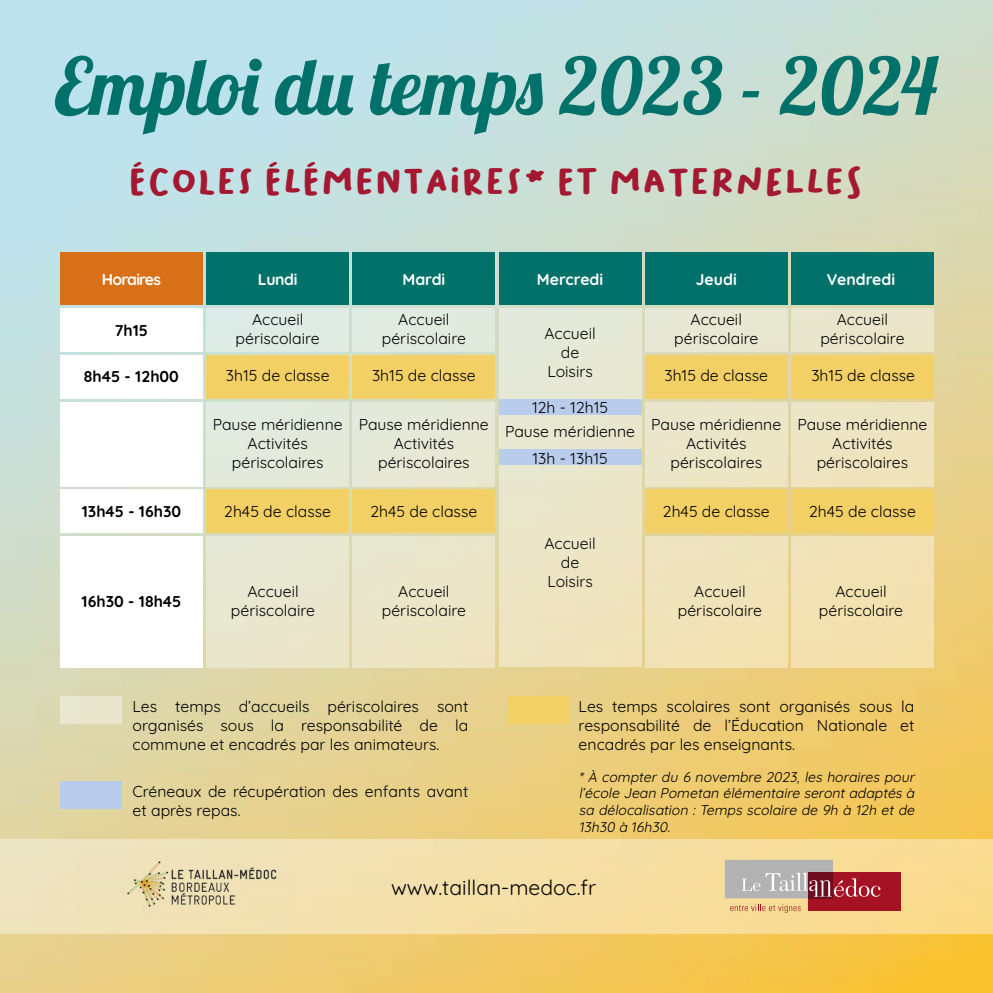
<style>
.page{position:relative;width:993px;height:993px;background:#fff}
.page>*{position:absolute;margin:0;border:0;box-sizing:border-box;transform-origin:0 0}
.t1{font:78.75px "Lobster 1.4";color:#02716a}
.t2{font:36.75px "Bakso Sapi";letter-spacing:.015em;color:#a41931}
.t3{font:300 21px "Quicksand";color:#000}
.t4{font:300 15.75px/18.9px "Quicksand";color:#000;text-align:center}
.t5{font:300 15.75px "Quicksand";color:#fff}
.t6{font:300 15.75px "Quicksand";letter-spacing:-.05em;color:#fff}
.t7{font:italic 300 14px/16.8px "Quicksand";color:#000;text-align:justify}
</style>
<div class="page">
<img style="left:0;top:0;width:992px;height:992px">
<div style="left:0;top:838px;width:992px;height:95px;background:linear-gradient(to right,#eee5c4,#fad98c)"></div>
<div style="left:60px;top:252px;width:143px;height:53px;background:#d77017"></div>
<div style="left:352px;top:252px;width:143px;height:53px;background:#02716a"></div>
<div style="left:644px;top:252px;width:143px;height:53px;background:#02716a"></div>
<div style="left:206px;top:252px;width:143px;height:53px;background:#02716a"></div>
<div style="left:498px;top:252px;width:143px;height:53px;background:#02716a"></div>
<div style="left:790px;top:252px;width:143px;height:53px;background:#02716a"></div>
<div style="left:60px;top:308px;width:143px;height:44px;background:#fff"></div>
<div style="left:60px;top:355px;width:143px;height:44px;background:#fff"></div>
<div style="left:60px;top:489px;width:143px;height:44px;background:#fff"></div>
<div style="left:60px;top:535px;width:143px;height:132px;background:#fff"></div>
<div style="left:352px;top:308px;width:143px;height:44px;background:#e2ebe0"></div>
<div style="left:352px;top:355px;width:143px;height:44px;background:#f3d065"></div>
<div style="left:352px;top:489px;width:143px;height:44px;background:#f3d065"></div>
<div style="left:644px;top:308px;width:143px;height:44px;background:#e8e8d3"></div>
<div style="left:644px;top:355px;width:143px;height:44px;background:#f3d065"></div>
<div style="left:644px;top:489px;width:143px;height:44px;background:#f3d065"></div>
<div style="left:206px;top:308px;width:143px;height:44px;background:#deebe5"></div>
<div style="left:206px;top:355px;width:143px;height:44px;background:#f3d065"></div>
<div style="left:206px;top:489px;width:143px;height:44px;background:#f3d065"></div>
<div style="left:498px;top:308px;width:143px;height:359px;background:linear-gradient(to bottom,#e3e9dc,#f0e3bb)"></div>
<div style="left:790px;top:308px;width:143px;height:44px;background:#eae6cc"></div>
<div style="left:790px;top:355px;width:143px;height:44px;background:#f3d065"></div>
<div style="left:790px;top:489px;width:143px;height:44px;background:#f3d065"></div>
<div style="left:60px;top:401px;width:143px;height:85px;background:#fff"></div>
<div style="left:352px;top:401px;width:143px;height:85px;background:#e6e8d7"></div>
<div style="left:352px;top:535px;width:143px;height:132px;background:#ebe6c8"></div>
<div style="left:644px;top:401px;width:143px;height:85px;background:#ebe6c8"></div>
<div style="left:644px;top:535px;width:143px;height:132px;background:#f0e3b9"></div>
<div style="left:206px;top:401px;width:143px;height:85px;background:#e3e9dd"></div>
<div style="left:206px;top:535px;width:143px;height:132px;background:#e8e7cf"></div>
<div style="left:790px;top:401px;width:143px;height:85px;background:#eee4c1"></div>
<div style="left:790px;top:535px;width:143px;height:132px;background:#f2e1b1"></div>
<div style="left:60px;top:696px;width:62px;height:27px;background:#e9e6ce"></div>
<div style="left:508px;top:696px;width:61px;height:27px;background:#f3d065"></div>
<div style="left:807px;top:871px;width:93px;height:39px;background:#a41223"></div>
<svg style="left:724px;top:859px;width:156px;height:53px"></svg>
<img style="left:78px;top:852px;width:217px;height:72px">
<div style="left:498px;top:399px;width:143px;height:15px;background:#bacceb"></div>
<div style="left:498px;top:449px;width:143px;height:16px;background:#bacceb"></div>
<div style="left:60px;top:780px;width:62px;height:27px;background:#bacceb"></div>
<h1 class="t1" style="left:54px;top:36px;width:884px">Emploi du temps 2023 - 2024</h1>
<h2 class="t2" style="left:129px;top:160px;width:249px">ÉCOLES ÉLÉMENT</h2>
<h2 class="t2" style="left:424px;top:160px;width:440px">AIRES* ET MATERNELLES</h2>
<p class="t5" style="left:258px;top:267px;width:41px">Lundi</p>
<p class="t5" style="left:402px;top:267px;width:44px">Mardi</p>
<p class="t5" style="left:536px;top:267px;width:68px">Mercredi</p>
<p class="t5" style="left:695px;top:267px;width:42px">Jeudi</p>
<p class="t5" style="left:826px;top:267px;width:70px">Vendredi</p>
<p class="t6" style="left:102px;top:267px;width:61px">Horaires</p>
<p class="t4" style="left:115px;top:319px;width:35px">7h15</p>
<p class="t4" style="left:235px;top:309px;width:86px">Accueil périscolaire</p>
<p class="t4" style="left:226px;top:364px;width:105px">3h15 de classe</p>
<p class="t4" style="left:381px;top:309px;width:86px">Accueil périscolaire</p>
<p class="t4" style="left:674px;top:309px;width:86px">Accueil périscolaire</p>
<p class="t4" style="left:820px;top:309px;width:86px">Accueil périscolaire</p>
<p class="t4" style="left:544px;top:322px;width:53px">Accueil de<br>Loisirs</p>
<p class="t4" style="left:372px;top:364px;width:105px">3h15 de classe</p>
<p class="t4" style="left:664px;top:364px;width:105px">3h15 de classe</p>
<p class="t4" style="left:811px;top:364px;width:105px">3h15 de classe</p>
<p class="t4" style="left:84px;top:365px;width:96px">8h45 - 12h00</p>
<p class="t4" style="left:82px;top:499px;width:101px">13h45 - 16h30</p>
<p class="t4" style="left:82px;top:590px;width:101px">16h30 - 18h45</p>
<p class="t4" style="left:532px;top:396px;width:78px">12h - 12h15</p>
<p class="t4" style="left:532px;top:447px;width:77px">13h - 13h15</p>
<p class="t4" style="left:213px;top:413px;width:131px">Pause méridienne<br>Activités périscolaires</p>
<p class="t4" style="left:359px;top:413px;width:131px">Pause méridienne<br>Activités périscolaires</p>
<p class="t4" style="left:651px;top:413px;width:131px">Pause méridienne<br>Activités périscolaires</p>
<p class="t4" style="left:797px;top:413px;width:131px">Pause méridienne<br>Activités périscolaires</p>
<p class="t4" style="left:505px;top:420px;width:131px">Pause méridienne</p>
<p class="t4" style="left:224px;top:499px;width:108px">2h45 de classe</p>
<p class="t4" style="left:370px;top:499px;width:108px">2h45 de classe</p>
<p class="t4" style="left:662px;top:499px;width:108px">2h45 de classe</p>
<p class="t4" style="left:808px;top:499px;width:108px">2h45 de classe</p>
<p class="t4" style="left:544px;top:532px;width:53px">Accueil de<br>Loisirs</p>
<p class="t4" style="left:231px;top:580px;width:86px">Accueil périscolaire</p>
<p class="t4" style="left:382px;top:580px;width:86px">Accueil périscolaire</p>
<p class="t4" style="left:677px;top:580px;width:86px">Accueil périscolaire</p>
<p class="t4" style="left:818px;top:580px;width:86px">Accueil périscolaire</p>
<p class="t4" style="left:132px;top:695px;width:337px;text-align:justify">Les temps d’accueils périscolaires sont organisés sous la responsabilité de la commune et encadrés par les animateurs.</p>
<p class="t4" style="left:578px;top:695px;width:337px;text-align:justify">Les temps scolaires sont organisés sous la responsabilité de l’Éducation Nationale et encadrés par les enseignants.</p>
<p class="t4" style="left:132px;top:779px;width:337px;text-align:left">Créneaux de récupération des enfants avant et après repas.</p>
<p class="t7" style="left:578px;top:766px;width:340px">* À compter du 6 novembre 2023, les horaires pour l’école Jean Pometan élémentaire serontadaptés à sa délocalisation : Temps scolaire de 9h à 12h et de 13h30 à 16h30.</p>
<h3 class="t3" style="left:391px;top:871px;width:206px">www.taillan-medoc.fr</h3>
</div>
